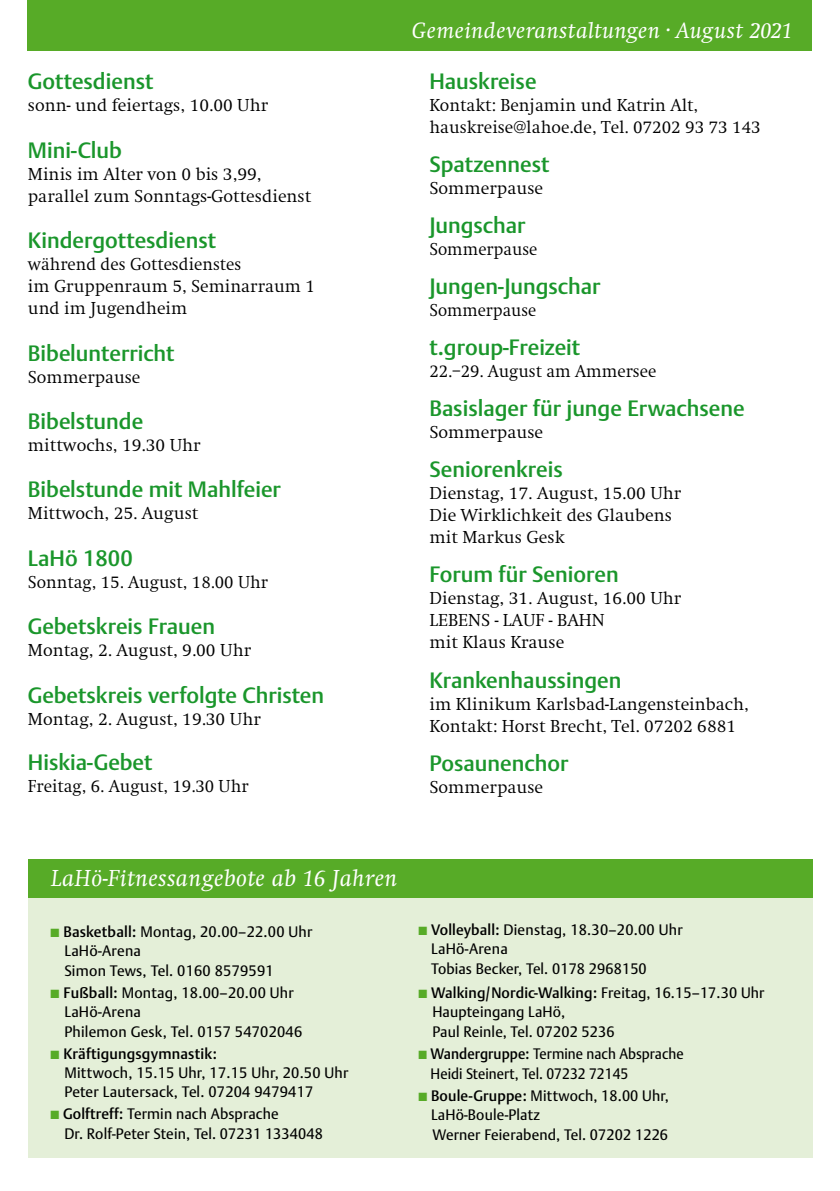
<style>
.page{position:relative;width:840px;height:1191px;background:#fff}
.page>*{position:absolute;margin:0;border:0;box-sizing:border-box;transform-origin:0 0}
.t1{font:italic 24px "Swift EF";letter-spacing:.02em;color:#fff}
.t2{font:italic 23px "Swift EF";letter-spacing:.025em;color:#fff}
.t3{font:500 22px "DTL Argo TOT";color:#1a962b}
.t4{font:300 18px/22px "Swift EF";color:#000}
.t5{font:300 18px/22px "Swift EF";color:#000;scale:.96 1}
.t6{font:300 18px "Swift EF";color:#000;scale:.95 1}
.t7{font:300 18px "Swift EF";color:#000;scale:.94 1}
.t8{font:15px/19.6px "DTL Argo TOT";letter-spacing:.01em;color:#000}
.t9{font:15px/20px "DTL Argo TOT";letter-spacing:.01em;color:#000;scale:.93 1}
.s1{color:#57ab27}
.s2{font-weight:500}
</style>
<div class="page">
<div style="left:28px;top:0;width:783px;height:51px;background:#57ab27"></div>
<div style="left:28px;top:896px;width:783px;height:262px;background:#e4efd8"></div>
<div style="left:28px;top:859px;width:783px;height:38px;background:#57ab27"></div>
<h3 class="t3" style="left:28px;top:68px;width:127px">Gottesdienst</h3>
<p class="t4" style="left:28px;top:95px;width:242px">sonn- und feiertags, 10.00 Uhr</p>
<h3 class="t3" style="left:28px;top:137px;width:96px">Mini-Club</h3>
<p class="t4" style="left:28px;top:163px;width:285px">Minis im Alter von 0 bis 3,99, parallel zum Sonntags-Gottesdienst</p>
<h3 class="t3" style="left:28px;top:227px;width:189px">Kindergottesdienst</h3>
<p class="t5" style="left:28px;top:253px;width:300px">während des Gottesdienstes<br>im Gruppenraum 5, Seminarraum 1 und im Jugendheim</p>
<h3 class="t3" style="left:28px;top:340px;width:148px">Bibelunterricht</h3>
<p class="t4" style="left:28px;top:366px;width:114px">Sommerpause</p>
<h3 class="t3" style="left:28px;top:408px;width:117px">Bibelstunde</h3>
<p class="t4" style="left:28px;top:434px;width:174px">mittwochs, 19.30 Uhr</p>
<h3 class="t3" style="left:28px;top:476px;width:254px">Bibelstunde mit Mahlfeier</h3>
<p class="t4" style="left:28px;top:503px;width:172px">Mittwoch, 25. August</p>
<h3 class="t3" style="left:28px;top:545px;width:106px">LaHö 1800</h3>
<p class="t4" style="left:28px;top:571px;width:242px">Sonntag, 15. August, 18.00 Uhr</p>
<h3 class="t3" style="left:28px;top:613px;width:189px">Gebetskreis Frauen</h3>
<p class="t4" style="left:28px;top:639px;width:225px">Montag, 2. August, 9.00 Uhr</p>
<h3 class="t3" style="left:28px;top:681px;width:298px">Gebetskreis verfolgte Christen</h3>
<p class="t4" style="left:28px;top:708px;width:234px">Montag, 2. August, 19.30 Uhr</p>
<h3 class="t3" style="left:28px;top:749px;width:126px">Hiskia-Gebet</h3>
<p class="t4" style="left:28px;top:776px;width:222px">Freitag, 6. August, 19.30 Uhr</p>
<h2 class="t2" style="left:412px;top:18px;width:382px">Gemeindeveranstaltungen · August 2021</h2>
<h3 class="t3" style="left:429px;top:68px;width:109px">Hauskreise</h3>
<p class="t4" style="left:429px;top:95px;width:332px">Kontakt: Benjamin und Katrin Alt, hauskreise@lahoe.de, Tel. 07202 93 73 143</p>
<h3 class="t3" style="left:429px;top:151px;width:121px">Spatzennest</h3>
<p class="t4" style="left:429px;top:178px;width:115px">Sommerpause</p>
<h3 class="t3" style="left:429px;top:212px;width:97px">Jungschar</h3>
<p class="t6" style="left:429px;top:240px;width:115px">Sommerpause</p>
<h3 class="t3" style="left:429px;top:273px;width:172px">Jungen-Jungschar</h3>
<p class="t7" style="left:429px;top:301px;width:115px">Sommerpause</p>
<h3 class="t3" style="left:429px;top:334px;width:152px">t.group-Freizeit</h3>
<p class="t5" style="left:429px;top:361px;width:238px">22.–29. August am Ammersee</p>
<h3 class="t3" style="left:429px;top:395px;width:316px">Basislager für junge Erwachsene</h3>
<p class="t4" style="left:429px;top:422px;width:115px">Sommerpause</p>
<h3 class="t3" style="left:429px;top:456px;width:135px">Seniorenkreis</h3>
<p class="t4" style="left:429px;top:483px;width:253px">Dienstag, 17. August, 15.00 Uhr<br>Die Wirklichkeit des Glaubens mit Markus Gesk</p>
<h3 class="t3" style="left:429px;top:561px;width:191px">Forum für Senioren</h3>
<p class="t4" style="left:429px;top:588px;width:253px">Dienstag, 31. August, 16.00 Uhr<br>LEBENS - LAUF - BAHN<br>mit Klaus Krause</p>
<h3 class="t3" style="left:429px;top:666px;width:193px">Krankenhaussingen</h3>
<p class="t4" style="left:429px;top:693px;width:321px">im Klinikum Karlsbad-Langensteinbach,<br>Kontakt: Horst Brecht, Tel. 07202 6881</p>
<h3 class="t3" style="left:429px;top:749px;width:140px">Posaunenchor</h3>
<p class="t4" style="left:429px;top:776px;width:115px">Sommerpause</p>
<h1 class="t1" style="left:51px;top:864px;width:347px">LaHö-Fitnessangebote ab 16 Jahren</h1>
<p class="t8" style="left:64px;top:922px;width:249px;text-indent:-14px"><span class="s1">■</span> <span class="s2">Basketball:</span> Montag, 20.00–22.00 Uhr<br>LaHö-Arena<br>Simon Tews, Tel. 0160 8579591</p>
<p class="t8" style="left:64px;top:983px;width:239px;text-indent:-14px"><span class="s1">■</span> <span class="s2">Fußball:</span> Montag, 18.00–20.00 Uhr<br>LaHö-Arena<br>Philemon Gesk, Tel. 0157 54702046</p>
<p class="t8" style="left:64px;top:1044px;width:285px;line-height:19px;text-indent:-14px"><span class="s1">■</span> <span class="s2">Kräftigungsgymnastik:<br></span>Mittwoch, 15.15 Uhr, 17.15 Uhr, 20.50 Uhr<br>Peter Lautersack, Tel. 07204 9479417</p>
<p class="t8" style="left:64px;top:1103px;width:260px;text-indent:-14px"><span class="s1">■</span> <span class="s2">Golftreff:</span> Termin nach Absprache<br>Dr. Rolf-Peter Stein, Tel. 07231 1334048</p>
<p class="t8" style="left:431px;top:920px;width:253px;text-indent:-13px"><span class="s1">■</span> <span class="s2">Volleyball:</span> Dienstag, 18.30–20.00 Uhr<br>LaHö-Arena<br>Tobias Becker, Tel. 0178 2968150</p>
<p class="t8" style="left:432px;top:982px;width:333px;text-indent:-14px"><span class="s1">■</span> <span class="s2">Walking/Nordic-Walking:</span> Freitag, 16.15–17.30 Uhr<br>Haupteingang LaHö,<br>Paul Reinle, Tel. 07202 5236</p>
<p class="t9" style="left:430px;top:1043px;width:273px;text-indent:-12px"><span class="s1">■</span> <span class="s2">Wandergruppe:</span> Termine nach Absprache<br>Heidi Steinert, Tel. 07232 72145</p>
<p class="t8" style="left:431px;top:1085px;width:239px;text-indent:-13px"><span class="s1">■</span> <span class="s2">Boule-Gruppe:</span> Mittwoch, 18.00 Uhr,<br>LaHö-Boule-Platz<br>Werner Feierabend, Tel. 07202 1226</p>
</div>
